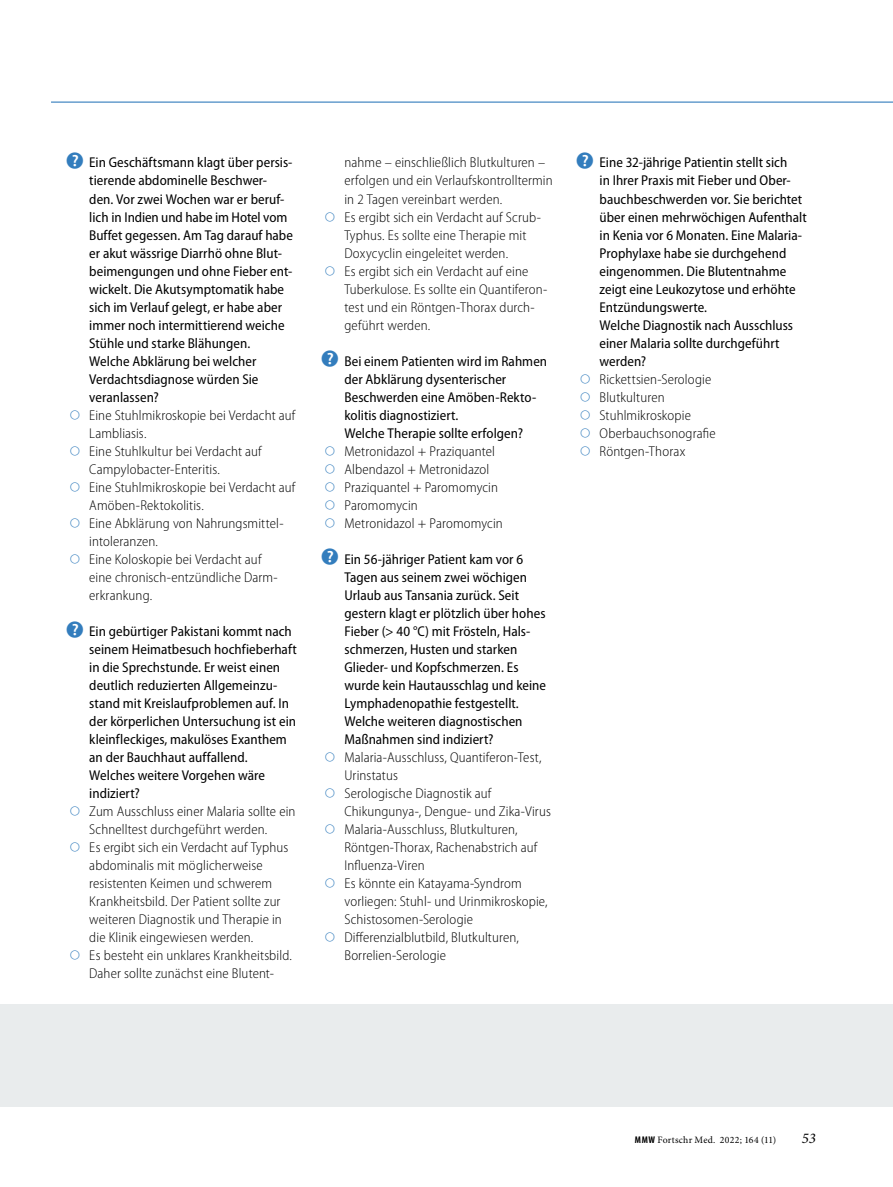
<style>
.page{position:relative;width:893px;height:1187px;background:#fff}
.page>*{position:absolute;margin:0;border:0;box-sizing:border-box;transform-origin:0 0}
.t1{font:italic 14.85px "Minion Pro";color:#000}
.t2{font:semi-condensed 14.25px/18px "Myriad Pro";color:#000}
.t3{font:300 semi-condensed 14.25px/18px "Myriad Pro";letter-spacing:.01em;color:#000}
.t4{font:9.75px "Minion Pro";letter-spacing:.025em;color:#000}
.s1{font-family:"Arial Unicode MS";font-weight:400;font-stretch:normal;font-size:16.2px;color:#337dbd}
.s2{font-family:"Myriad Pro";font-weight:700;font-stretch:condensed}
</style>
<div class="page">
<div style="left:0;top:1003px;width:893px;height:103px;background:#e9eced"></div>
<hr style="left:51px;top:101px;width:842px;height:2px;background:#337dbd">
<p class="t2" style="left:89px;top:154px;width:205px;text-indent:-21px"><sup>?</sup> Ein Geschäftsmann klagt über persis&shy;tierende abdominelle Beschwer&shy;den. Vor zwei Wochen war er beruf&shy;lich in Indien und habe im Hotel vom<br>Buffet gegessen. Am Tag darauf habe er akut wässrige Diarrhö ohne Blut&shy;beimengungen und ohne Fieber ent&shy;wickelt. Die Akutsymptomatik habe sich im Verlauf gelegt, er habe aber immer noch intermittierend weiche<br>Stühle und starke Blähungen.<br>Welche Abklärung bei welcher<br>Verdachtsdiagnose würden Sie veranlassen?</p>
<p class="t3" style="left:89px;top:406px;width:208px;text-indent:-19px"><span class="s1">◯</span> Eine Stuhlmikroskopie bei Verdacht auf<br>Lambliasis.</p>
<p class="t3" style="left:89px;top:442px;width:174px;text-indent:-19px"><span class="s1">◯</span> Eine Stuhlkultur bei Verdacht auf<br>Campylobacter-Enteritis.</p>
<p class="t3" style="left:89px;top:478px;width:208px;text-indent:-19px"><span class="s1">◯</span> Eine Stuhlmikroskopie bei Verdacht auf<br>Amöben-Rektokolitis.</p>
<p class="t3" style="left:89px;top:514px;width:195px;text-indent:-19px"><span class="s1">◯</span> Eine Abklärung von Nahrungsmittel&shy;intoleranzen.</p>
<p class="t3" style="left:89px;top:550px;width:189px;text-indent:-19px"><span class="s1">◯</span> Eine Koloskopie bei Verdacht auf eine chronisch-entzündliche Darm&shy;erkrankung.</p>
<p class="t2" style="left:89px;top:622px;width:209px;text-indent:-21px"><sup>?</sup> Ein gebürtiger Pakistani kommt nach seinem Heimatbesuch hochfieberhaft in die Sprechstunde. Er weist einen deutlich reduzierten Allgemeinzu&shy;stand mit Kreislaufproblemen auf. In der körperlichen Untersuchung ist ein kleinfleckiges, makulöses Exanthem an der Bauchhaut auffallend.<br>Welches weitere Vorgehen wäre indiziert?</p>
<p class="t3" style="left:89px;top:802px;width:208px;text-indent:-19px"><span class="s1">◯</span> Zum Ausschluss einer Malaria sollte ein<br>Schnelltest durchgeführt werden.</p>
<p class="t3" style="left:89px;top:838px;width:200px;text-indent:-19px"><span class="s1">◯</span> Es ergibt sich ein Verdacht auf Typhus abdominalis mit möglicherweise resistenten Keimen und schwerem Krankheitsbild. Der Patient sollte zur weiteren Diagnostik und Therapie in die Klinik eingewiesen werden.</p>
<p class="t3" style="left:70px;top:946px;width:223px;text-align:center"><span class="s1">◯</span> Es besteht ein unklares Krankheitsbild.<br>Daher sollte zunächst eine Blutent-</p>
<p class="t3" style="left:344px;top:154px;width:210px">nahme – einschließlich Blutkulturen – erfolgen und ein Verlaufskontrolltermin in 2 Tagen vereinbart werden.</p>
<p class="t3" style="left:344px;top:208px;width:198px;text-indent:-19px"><span class="s1">◯</span> Es ergibt sich ein Verdacht auf Scrub-<br>Typhus. Es sollte eine Therapie mit<br>Doxycyclin eingeleitet werden.</p>
<p class="t3" style="left:344px;top:262px;width:204px;text-indent:-19px"><span class="s1">◯</span> Es ergibt sich ein Verdacht auf eine<br>Tuberkulose. Es sollte ein Quantiferon&shy;test und ein Röntgen-Thorax durch&shy;geführt werden.</p>
<p class="t2" style="left:344px;top:352px;width:204px;text-indent:-21px"><sup>?</sup> Bei einem Patienten wird im Rahmen der Abklärung dysenterischer<br>Beschwerden eine Amöben-Rekto&shy;kolitis diagnostiziert.<br>Welche Therapie sollte erfolgen?</p>
<p class="t3" style="left:325px;top:442px;width:171px"><span class="s1">◯</span> Metronidazol + Praziquantel</p>
<p class="t3" style="left:325px;top:460px;width:166px"><span class="s1">◯</span> Albendazol + Metronidazol</p>
<p class="t3" style="left:325px;top:478px;width:174px"><span class="s1">◯</span> Praziquantel + Paromomycin</p>
<p class="t3" style="left:325px;top:496px;width:94px"><span class="s1">◯</span> Paromomycin</p>
<p class="t3" style="left:325px;top:514px;width:179px"><span class="s1">◯</span> Metronidazol + Paromomycin</p>
<p class="t2" style="left:344px;top:550px;width:203px;text-indent:-21px"><sup>?</sup> Ein 56-jähriger Patient kam vor 6<br>Tagen aus seinem zwei wöchigen Urlaub aus Tansania zurück. Seit gestern klagt er plötzlich über hohes Fieber (&gt; 40 °C) mit Frösteln, Hals&shy;schmerzen, Husten und starken Glieder- und Kopfschmerzen. Es wurde kein Hautausschlag und keine Lymphadenopathie festgestellt.<br>Welche weiteren diagnostischen Maßnahmen sind indiziert?</p>
<p class="t3" style="left:344px;top:748px;width:199px;text-indent:-19px"><span class="s1">◯</span> Malaria-Ausschluss, Quantiferon-Test,<br>Urinstatus</p>
<p class="t3" style="left:344px;top:784px;width:208px;text-indent:-19px"><span class="s1">◯</span> Serologische Diagnostik auf<br>Chikungunya-, Dengue- und Zika-Virus</p>
<p class="t3" style="left:344px;top:820px;width:194px;text-indent:-19px"><span class="s1">◯</span> Malaria-Ausschluss, Blutkulturen,<br>Röntgen-Thorax, Rachenabstrich auf<br>Influenza-Viren</p>
<p class="t3" style="left:344px;top:874px;width:205px;text-indent:-19px"><span class="s1">◯</span> Es könnte ein Katayama-Syndrom vorliegen: Stuhl- und Urinmikroskopie,<br>Schistosomen-Serologie</p>
<p class="t3" style="left:344px;top:928px;width:176px;text-indent:-19px"><span class="s1">◯</span> Differenzialblutbild, Blutkulturen,<br>Borrelien-Serologie</p>
<p class="t2" style="left:600px;top:154px;width:209px;text-indent:-21px"><sup>?</sup> Eine 32-jährige Patientin stellt sich<br>in Ihrer Praxis mit Fieber und Ober&shy;bauchbeschwerden vor. Sie berichtet über einen mehrwöchigen Aufenthalt in Kenia vor 6 Monaten. Eine Malaria-<br>Prophylaxe habe sie durchgehend eingenommen. Die Blutentnahme zeigt eine Leukozytose und erhöhte<br>Entzündungswerte.<br>Welche Diagnostik nach Ausschluss einer Malaria sollte durchgeführt werden?</p>
<p class="t3" style="left:580px;top:370px;width:132px"><span class="s1">◯</span> Rickettsien-Serologie</p>
<p class="t3" style="left:580px;top:388px;width:86px"><span class="s1">◯</span> Blutkulturen</p>
<p class="t3" style="left:580px;top:406px;width:112px"><span class="s1">◯</span> Stuhlmikroskopie</p>
<p class="t3" style="left:580px;top:424px;width:137px"><span class="s1">◯</span> Oberbauchsonografie</p>
<p class="t3" style="left:580px;top:442px;width:106px"><span class="s1">◯</span> Röntgen-Thorax</p>
<p class="t4" style="left:635px;top:1132px;width:143px"><span class="s2">MMW</span> Fortschr Med. 2022; 164 (11)</p>
<p class="t1" style="left:802px;top:1128px;width:15px">53</p>
</div>
